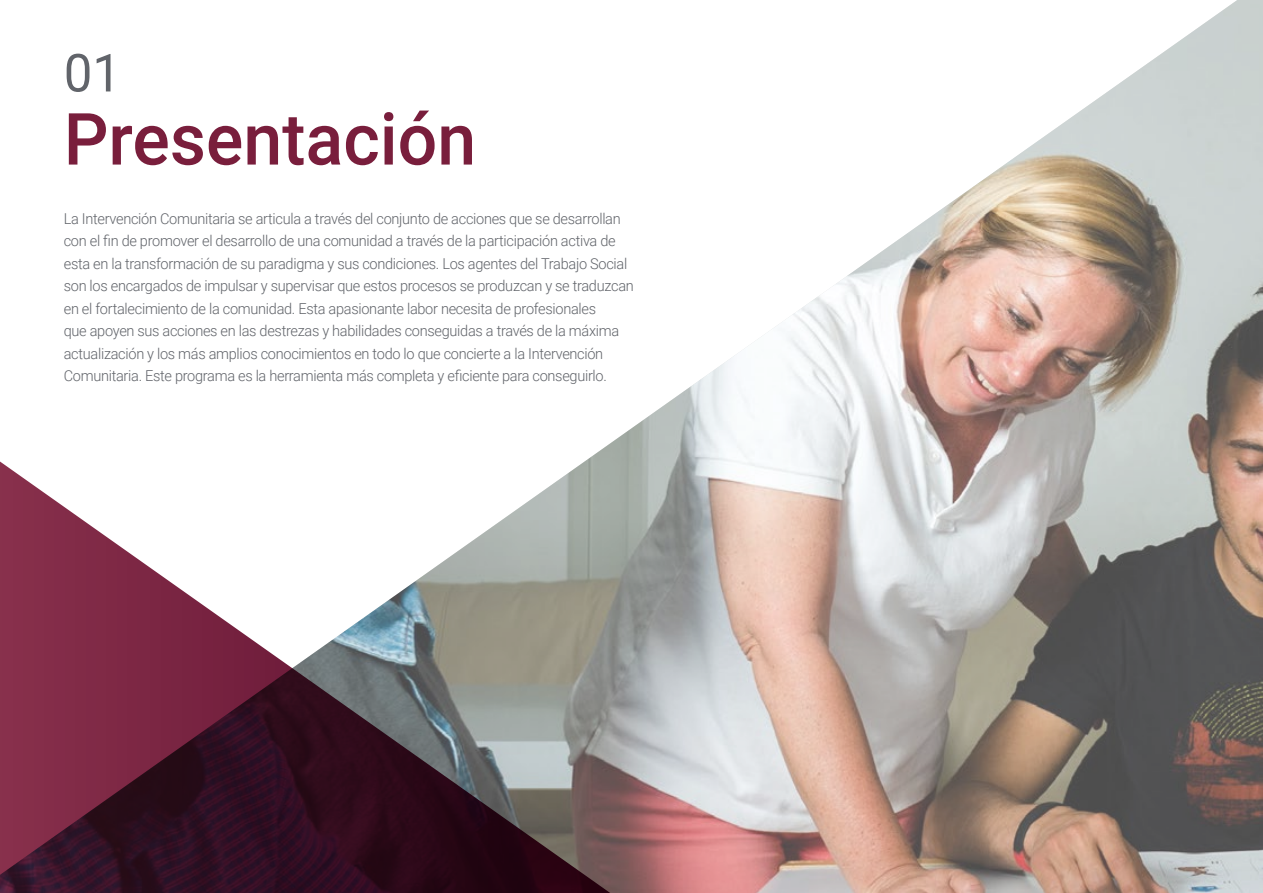
<style>
.page{position:relative;width:1263px;height:893px;background:#fff}
.page>*{position:absolute;margin:0;border:0;box-sizing:border-box;transform-origin:0 0}
.t1{font:500 72px "Roboto";color:#791e3c}
.t2{font:52.5px "Roboto";color:#61646a}
.t3{font:300 15px/22.5px "Roboto";letter-spacing:-.02em;color:#61646a}
</style>
<div class="page">
<img style="left:607px;top:0;width:656px;height:893px">
<svg style="left:0;top:446px;width:640px;height:447px"></svg>
<h2 class="t2" style="left:64px;top:36px;width:59px">01</h2>
<h1 class="t1" style="left:64px;top:89px;width:414px">Presentación</h1>
<p class="t3" style="left:64px;top:207px;width:571px">La Intervención Comunitaria se articula a través del conjunto de acciones que se desarrollan con el fin de promover el desarrollo de una comunidad a través de la participación activa de esta en la transformación de su paradigma y sus condiciones. Los agentes del Trabajo Social son los encargados de impulsar y supervisar que estos procesos se produzcan y se traduzcan en el fortalecimiento de la comunidad. Esta apasionante labor necesita de profesionales<br>que apoyen sus acciones en las destrezas y habilidades conseguidas a través de la máxima actualización y los más amplios conocimientos en todo lo que concierte a la Intervención Comunitaria. Este programa es la herramienta más completa y eficiente para conseguirlo.</p>
</div>
